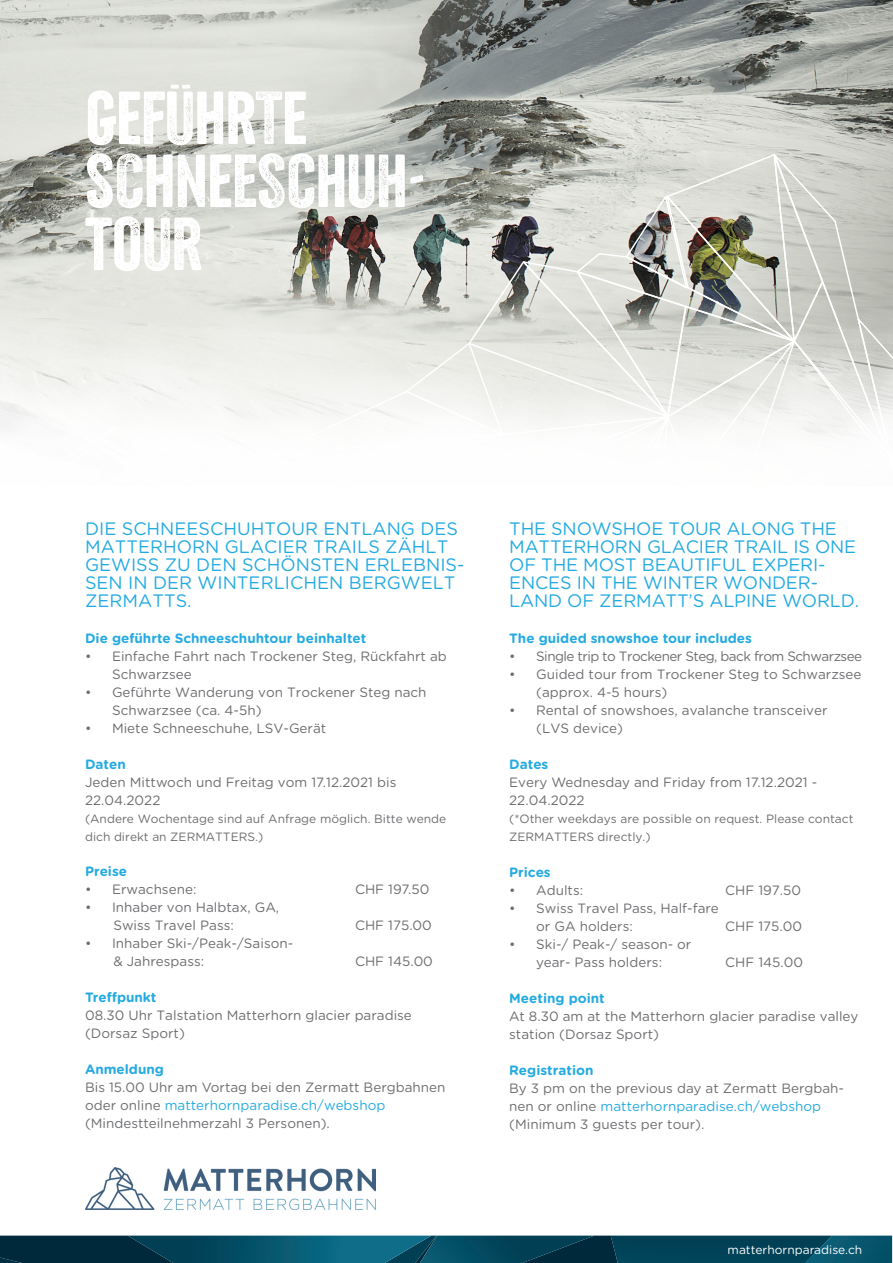
<style>
.page{position:relative;width:893px;height:1263px;background:#fff}
.page>*{position:absolute;margin:0;border:0;box-sizing:border-box;transform-origin:0 0}
.Titel_Blau{font:75px/63px "Matterhorn Climb Crunch";letter-spacing:-.01em;color:#fff}
.Lauftext_grau{font:18px/18px "Gotham Rounded";color:#24aae1}
.Lauftext_grau-2{font:13.5px/18px "Gotham Rounded";color:#6c6d70}
.Lauftext_grau-3{font:700 13.5px "Gotham Rounded";color:#24aae1}
.Lauftext_grau-4{font:13.5px "Gotham Rounded";letter-spacing:-.04em;color:#6c6d70}
.Lauftext_grau-5{font:12px/18px "Gotham Rounded";color:#6c6d70}
.t1{font:12px "Gotham Rounded";color:#fff}
.s1{color:#24aae1}
</style>
<div class="page">
<img style="left:0;top:0;width:893px;height:196px">
<img style="left:0;top:196px;width:262px;height:234px">
<img style="left:85px;top:1167px;width:290px;height:43px">
<svg style="left:0;top:1235px;width:892px;height:28px;background:#09495e"></svg>
<svg style="left:1px;top:424px;width:118px;height:7px"></svg>
<svg style="left:262px;top:148px;width:631px;height:288px;background:#cccec8"></svg>
<p class="Titel_Blau" style="left:85px;top:90px;width:343px">GEFÜHRTE<br>SCHNEESCHUH-<br>TOUR</p>
<p class="Lauftext_grau" style="left:85px;top:519px;width:381px">DIE SCHNEESCHUHTOUR ENTLANG DES<br>MATTERHORN GLACIER TRAILS ZÄHLT<br>GEWISS ZU DEN SCHÖNSTEN ERLEBNIS-<br>SEN IN DER WINTERLICHEN BERGWELT<br>ZERMATTS.</p>
<p class="Lauftext_grau-3" style="left:85px;top:629px;width:283px">Die geführte Schneeschuhtour beinhaltet</p>
<p class="Lauftext_grau-2" style="left:112px;top:647px;width:336px;text-indent:-27px">• Einfache Fahrt nach Trockener Steg, Rückfahrt ab<br>Schwarzsee</p>
<p class="Lauftext_grau-2" style="left:112px;top:683px;width:316px;text-indent:-27px">• Geführte Wanderung von Trockener Steg nach<br>Schwarzsee (ca. 4-5h)</p>
<p class="Lauftext_grau-2" style="left:85px;top:719px;width:243px">• Miete Schneeschuhe, LSV-Gerät</p>
<p class="Lauftext_grau-3" style="left:85px;top:755px;width:42px">Daten</p>
<p class="Lauftext_grau-2" style="left:85px;top:773px;width:313px">Jeden Mittwoch und Freitag vom 17.12.2021 bis<br>22.04.2022</p>
<p class="Lauftext_grau-5" style="left:85px;top:810px;width:363px">(Andere Wochentage sind auf Anfrage möglich. Bitte wende dich direkt an ZERMATTERS.)</p>
<p class="Lauftext_grau-3" style="left:85px;top:861px;width:44px">Preise</p>
<p class="Lauftext_grau-2" style="left:85px;top:879px;width:113px">• Erwachsene:</p>
<p class="Lauftext_grau-2" style="left:355px;top:879px;width:76px">CHF 197.50</p>
<p class="Lauftext_grau-2" style="left:85px;top:897px;width:196px">• Inhaber von Halbtax, GA,</p>
<p class="Lauftext_grau-2" style="left:113px;top:915px;width:122px">Swiss Travel Pass:</p>
<p class="Lauftext_grau-2" style="left:355px;top:915px;width:78px">CHF 175.00</p>
<p class="Lauftext_grau-2" style="left:85px;top:933px;width:210px">• Inhaber Ski-/Peak-/Saison-</p>
<p class="Lauftext_grau-2" style="left:113px;top:951px;width:92px">&amp; Jahrespass:</p>
<p class="Lauftext_grau-2" style="left:355px;top:951px;width:79px">CHF 145.00</p>
<p class="Lauftext_grau-3" style="left:85px;top:987px;width:73px">Treffpunkt</p>
<p class="Lauftext_grau-2" style="left:85px;top:1005px;width:328px">08.30 Uhr Talstation Matterhorn glacier paradise</p>
<p class="Lauftext_grau-2" style="left:85px;top:1023px;width:101px">(Dorsaz Sport)</p>
<p class="Lauftext_grau-3" style="left:85px;top:1059px;width:80px">Anmeldung</p>
<p class="Lauftext_grau-2" style="left:85px;top:1077px;width:362px">Bis 15.00 Uhr am Vortag bei den Zermatt Bergbahnen oder online <span class="s1">matterhornparadise.ch/webshop</span></p>
<p class="Lauftext_grau-2" style="left:85px;top:1113px;width:246px">(Mindestteilnehmerzahl 3 Personen).</p>
<p class="Lauftext_grau" style="left:509px;top:519px;width:351px">THE SNOWSHOE TOUR ALONG THE<br>MATTERHORN GLACIER TRAIL IS ONE<br>OF THE MOST BEAUTIFUL EXPERI-<br>ENCES IN THE WINTER WONDER-<br>LAND OF ZERMATT’S ALPINE WORLD.</p>
<p class="Lauftext_grau-3" style="left:509px;top:629px;width:244px">The guided snowshoe tour includes</p>
<p class="Lauftext_grau-4" style="left:509px;top:647px;width:355px">• Single trip to Trockener Steg, back from Schwarzsee</p>
<p class="Lauftext_grau-2" style="left:536px;top:665px;width:327px;text-indent:-27px">• Guided tour from Trockener Steg to Schwarzsee (approx. 4-5 hours)</p>
<p class="Lauftext_grau-2" style="left:536px;top:701px;width:293px;text-indent:-27px">• Rental of snowshoes, avalanche transceiver (LVS device)</p>
<p class="Lauftext_grau-3" style="left:509px;top:755px;width:41px">Dates</p>
<p class="Lauftext_grau-2" style="left:509px;top:773px;width:310px">Every Wednesday and Friday from 17.12.2021 -<br>22.04.2022</p>
<p class="Lauftext_grau-5" style="left:509px;top:810px;width:346px">(*Other weekdays are possible on request. Please contact<br>ZERMATTERS directly.)</p>
<p class="Lauftext_grau-3" style="left:509px;top:863px;width:43px">Prices</p>
<p class="Lauftext_grau-2" style="left:509px;top:881px;width:76px">• Adults:</p>
<p class="Lauftext_grau-2" style="left:725px;top:881px;width:77px">CHF 197.50</p>
<p class="Lauftext_grau-2" style="left:536px;top:899px;width:184px;text-indent:-27px">• Swiss Travel Pass, Half-fare or GA holders:</p>
<p class="Lauftext_grau-2" style="left:725px;top:917px;width:78px">CHF 175.00</p>
<p class="Lauftext_grau-2" style="left:509px;top:935px;width:184px;text-align:center">• Ski-/ Peak-/ season- or year- Pass holders:</p>
<p class="Lauftext_grau-2" style="left:725px;top:953px;width:79px">CHF 145.00</p>
<p class="Lauftext_grau-3" style="left:509px;top:989px;width:97px">Meeting point</p>
<p class="Lauftext_grau-2" style="left:509px;top:1007px;width:351px">At 8.30 am at the Matterhorn glacier paradise valley station (Dorsaz Sport)</p>
<p class="Lauftext_grau-3" style="left:509px;top:1061px;width:86px">Registration</p>
<p class="Lauftext_grau-2" style="left:509px;top:1079px;width:336px">By 3 pm on the previous day at Zermatt Bergbah&shy;nen or online <span class="s1">matterhornparadise.ch/webshop</span></p>
<p class="Lauftext_grau-2" style="left:509px;top:1115px;width:197px">(Minimum 3 guests per tour).</p>
<p class="t1" style="left:728px;top:1241px;width:136px">matterhornparadise.ch</p>
</div>
